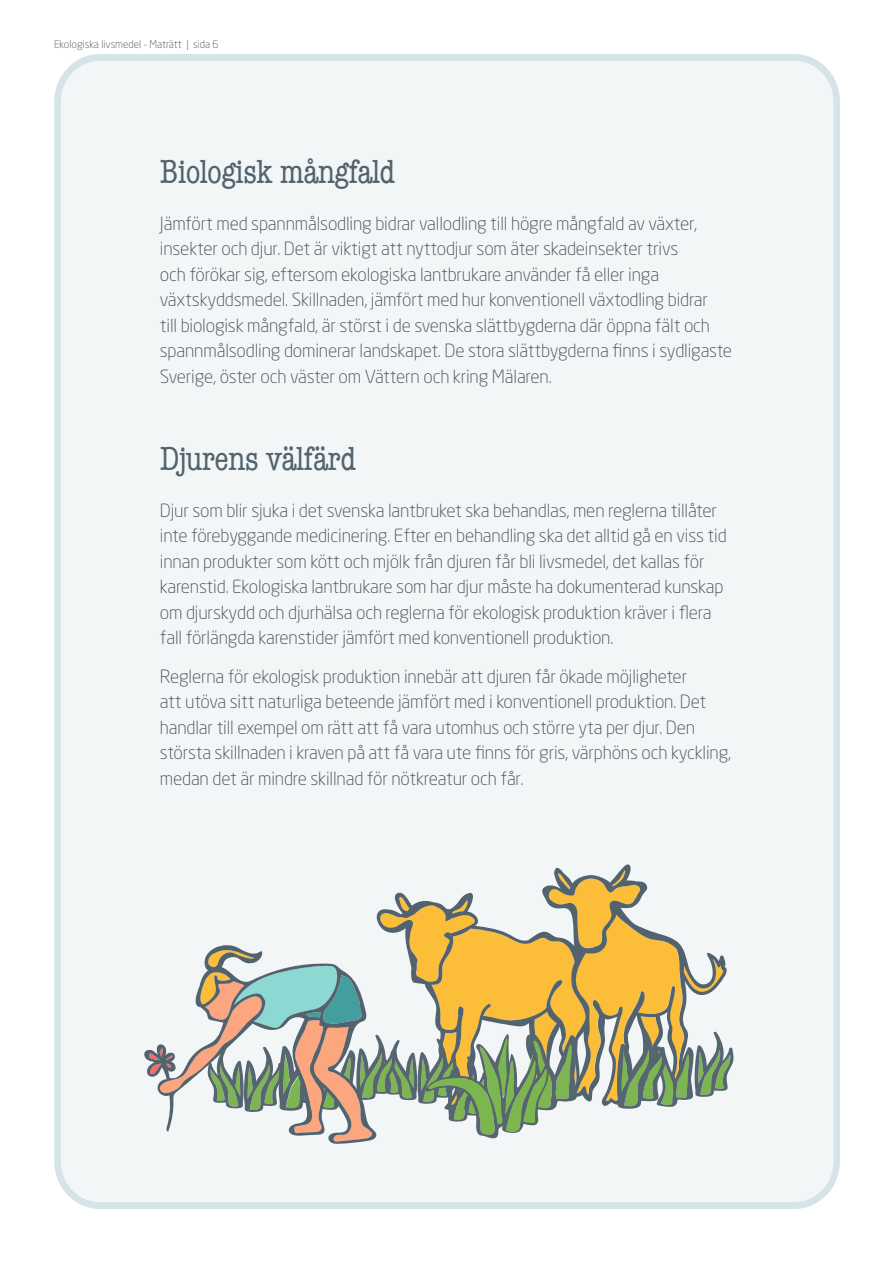
<style>
.page{position:relative;width:893px;height:1263px;background:#fff}
.page>*{position:absolute;margin:0;border:0;box-sizing:border-box;transform-origin:0 0}
.t1{font:condensed 34.5px "American Typewriter";letter-spacing:-.02em;color:#52636e}
.t2{font:300 18px/25.5px "Neo Sans Pro";letter-spacing:-.01em;color:#485156}
.t3{font:300 10.5px "Neo Sans Pro";color:#485156}
</style>
<div class="page">
<div style="left:54px;top:54px;width:786px;height:1155px;background:#f2f6f7"></div>
<div style="left:377px;top:863px;width:351px;height:7px;background:#f2f6f7"></div>
<svg style="left:146px;top:870px;width:588px;height:272px"></svg>
<svg style="left:143px;top:944px;width:234px;height:200px"></svg>
<p class="t3" style="left:54px;top:38px;width:166px">Ekologiska livsmedel - Maträtt | sida 6</p>
<h1 class="t1" style="left:160px;top:146px;width:237px">Biologisk mångfald</h1>
<p class="t2" style="left:160px;top:210px;width:574px">Jämfört med spannmålsodling bidrar vallodling till högre mångfald av växter, insekter och djur. Det är viktigt att nyttodjur som äter skadeinsekter trivs<br>och förökar sig, eftersom ekologiska lantbrukare använder få eller inga växtskyddsmedel. Skillnaden, jämfört med hur konventionell växtodling bidrar<br>till biologisk mångfald, är störst i de svenska slättbygderna där öppna fält och spannmålsodling dominerar landskapet. De stora slättbygderna finns i sydligaste Sverige, öster och väster om Vättern och kring Mälaren.</p>
<h1 class="t1" style="left:160px;top:432px;width:198px">Djurens välfärd</h1>
<p class="t2" style="left:160px;top:497px;width:568px">Djur som blir sjuka i det svenska lantbruket ska behandlas, men reglerna tillåter inte förebyggande medicinering. Efter en behandling ska det alltid gå en viss tid innan produkter som kött och mjölk från djuren får bli livsmedel, det kallas för karenstid. Ekologiska lantbrukare som har djur måste ha dokumenterad kunskap om djurskydd och djurhälsa och reglerna för ekologisk produktion kräver i flera fall förlängda karenstider jämfört med konventionell produktion.</p>
<p class="t2" style="left:160px;top:663px;width:573px">Reglerna för ekologisk produktion innebär att djuren får ökade möjligheter<br>att utöva sitt naturliga beteende jämfört med i konventionell produktion. Det handlar till exempel om rätt att få vara utomhus och större yta per djur. Den största skillnaden i kraven på att få vara ute finns för gris, värphöns och kyckling, medan det är mindre skillnad för nötkreatur och får.</p>
</div>
